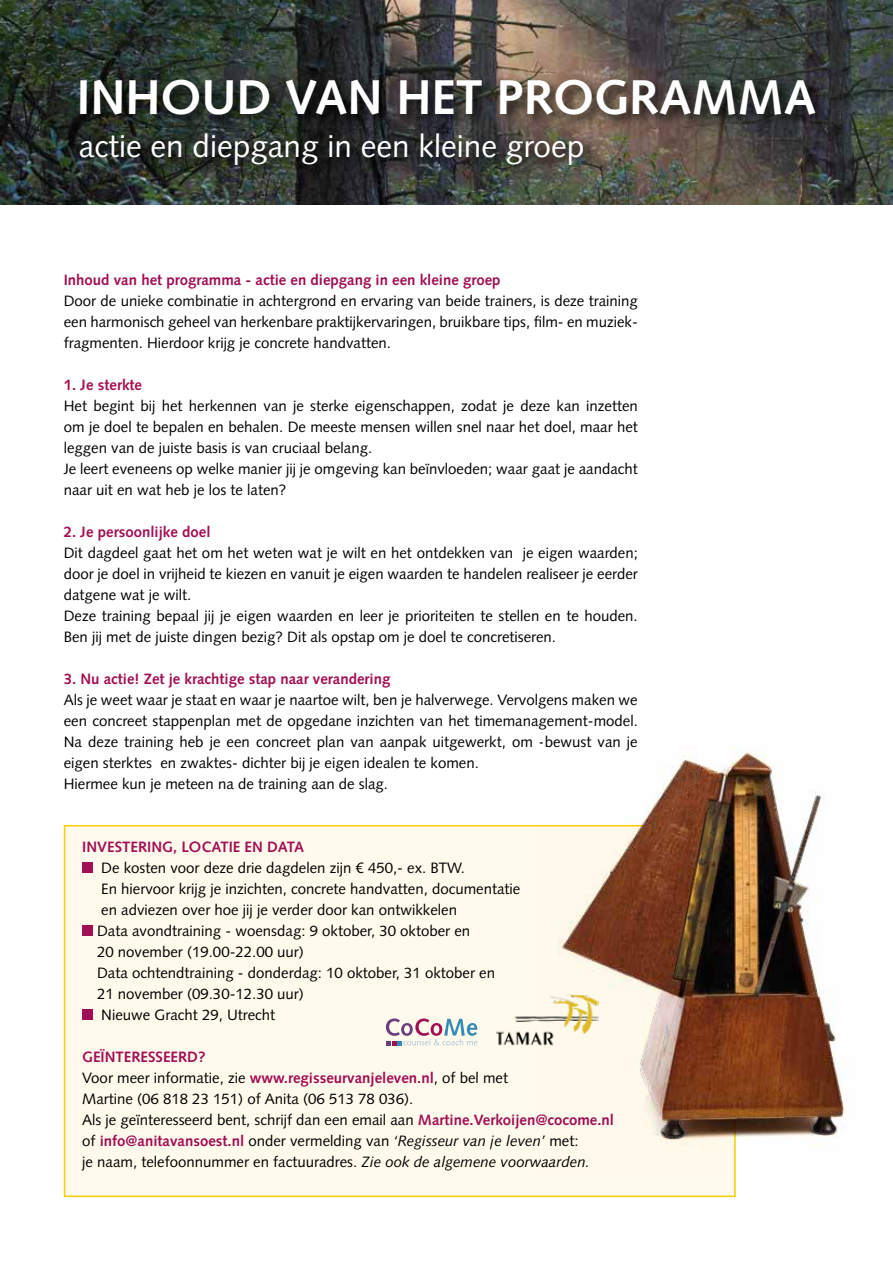
<style>
.page{position:relative;width:893px;height:1263px;background:#fff}
.page>*{position:absolute;margin:0;border:0;box-sizing:border-box;transform-origin:0 0}
.t1{font:700 48.75px "Syntax LT";color:#fff}
.t2{font:31.5px "Syntax LT";color:#fff}
.t3{font:15px/21px "Syntax LT";color:#000}
.t4{font:700 15px "Syntax LT";color:#a10f54}
.s1{font-weight:700;color:#a10f54}
.s2{font-style:italic}
</style>
<div class="page">
<img style="left:0;top:0;width:893px;height:204px">
<div style="left:65px;top:826px;width:670px;height:370px;background:#fffaec"></div>
<div style="left:82px;top:862px;width:11px;height:11px;background:#a10f54"></div>
<div style="left:82px;top:925px;width:11px;height:11px;background:#a10f54"></div>
<div style="left:82px;top:1009px;width:11px;height:11px;background:#a10f54"></div>
<div style="left:77px;top:77px;width:752px;height:103px;background:#000;opacity:.75"></div>
<img style="left:496px;top:1016px;width:45px;height:30px">
<img style="left:541px;top:747px;width:305px;height:428px">
<svg style="left:386px;top:1018px;width:91px;height:27px"></svg>
<h1 class="t1" style="left:77px;top:69px;width:741px">Inhoud van het programma</h1>
<h2 class="t2" style="left:79px;top:127px;width:507px">actie en diepgang in een kleine groep</h2>
<p class="t4" style="left:64px;top:271px;width:438px">Inhoud van het programma - actie en diepgang in een kleine groep</p>
<p class="t3" style="left:64px;top:290px;width:576px;text-align:justify">Door de unieke combinatie in achtergrond en ervaring van beide trainers, is deze training een harmonisch geheel van herkenbare praktijkervaringen, bruikbare tips, film- en muziek&shy;fragmenten. Hierdoor krijg je concrete handvatten.</p>
<p class="t4" style="left:64px;top:376px;width:80px">1. Je sterkte</p>
<p class="t3" style="left:64px;top:395px;width:576px">Het begint bij het herkennen van je sterke eigenschappen, zodat je deze kan inzetten om je doel te bepalen en behalen. De meeste mensen willen snel naar het doel, maar het leggen van de juiste basis is van cruciaal belang.<br>Je leert eveneens op welke manier jij je omgeving kan beïnvloeden; waar gaat je aandacht naar uit en wat heb je los te laten?</p>
<p class="t4" style="left:64px;top:523px;width:148px">2. Je persoonlijke doel</p>
<p class="t3" style="left:64px;top:542px;width:576px">Dit dagdeel gaat het om het weten wat je wilt en het ontdekken van je eigen waarden; door je doel in vrijheid te kiezen en vanuit je eigen waarden te handelen realiseer je eerder datgene wat je wilt.<br>Deze training bepaal jij je eigen waarden en leer je prioriteiten te stellen en te houden.<br>Ben jij met de juiste dingen bezig? Dit als opstap om je doel te concretiseren.</p>
<p class="t4" style="left:64px;top:670px;width:328px">3. Nu actie! Zet je krachtige stap naar verandering</p>
<p class="t3" style="left:64px;top:689px;width:576px">Als je weet waar je staat en waar je naartoe wilt, ben je halverwege. Vervolgens maken we een concreet stappenplan met de opgedane inzichten van het timemanagement-model.<br>Na deze training heb je een concreet plan van aanpak uitgewerkt, om -bewust van je eigen sterktes en zwaktes- dichter bij je eigen idealen te komen.<br>Hiermee kun je meteen na de training aan de slag.</p>
<p class="t4" style="left:82px;top:838px;width:223px">Investering, locatie en data</p>
<p class="t3" style="left:97px;top:857px;width:425px">De kosten voor deze drie dagdelen zijn € 450,- ex. BTW.<br>En hiervoor krijg je inzichten, concrete handvatten, documentatie en adviezen over hoe jij je verder door kan ontwikkelen<br>Data avondtraining - woensdag: 9 oktober, 30 oktober en<br>20 november (19.00-22.00 uur)<br>Data ochtendtraining - donderdag: 10 oktober, 31 oktober en<br>21 november (09.30-12.30 uur)<br>Nieuwe Gracht 29, Utrecht</p>
<p class="t3" style="left:82px;top:1046px;width:533px"><span class="s1">Geïnteresseerd?<br></span>Voor meer informatie, zie <span class="s1">www.regisseurvanjeleven.nl</span>, of bel met<br>Martine (06 818 23 151) of Anita (06 513 78 036).<br>Als je geïnteresseerd bent, schrijf dan een email aan <span class="s1">Martine.Verkoijen@cocome.nl </span>of <span class="s1">info@anitavansoest.nl</span> onder vermelding van <span class="s2">‘Regisseur van je leven’</span> met:<br>je naam, telefoonnummer en factuuradres. <span class="s2">Zie ook de algemene voorwaarden.</span></p>
</div>
